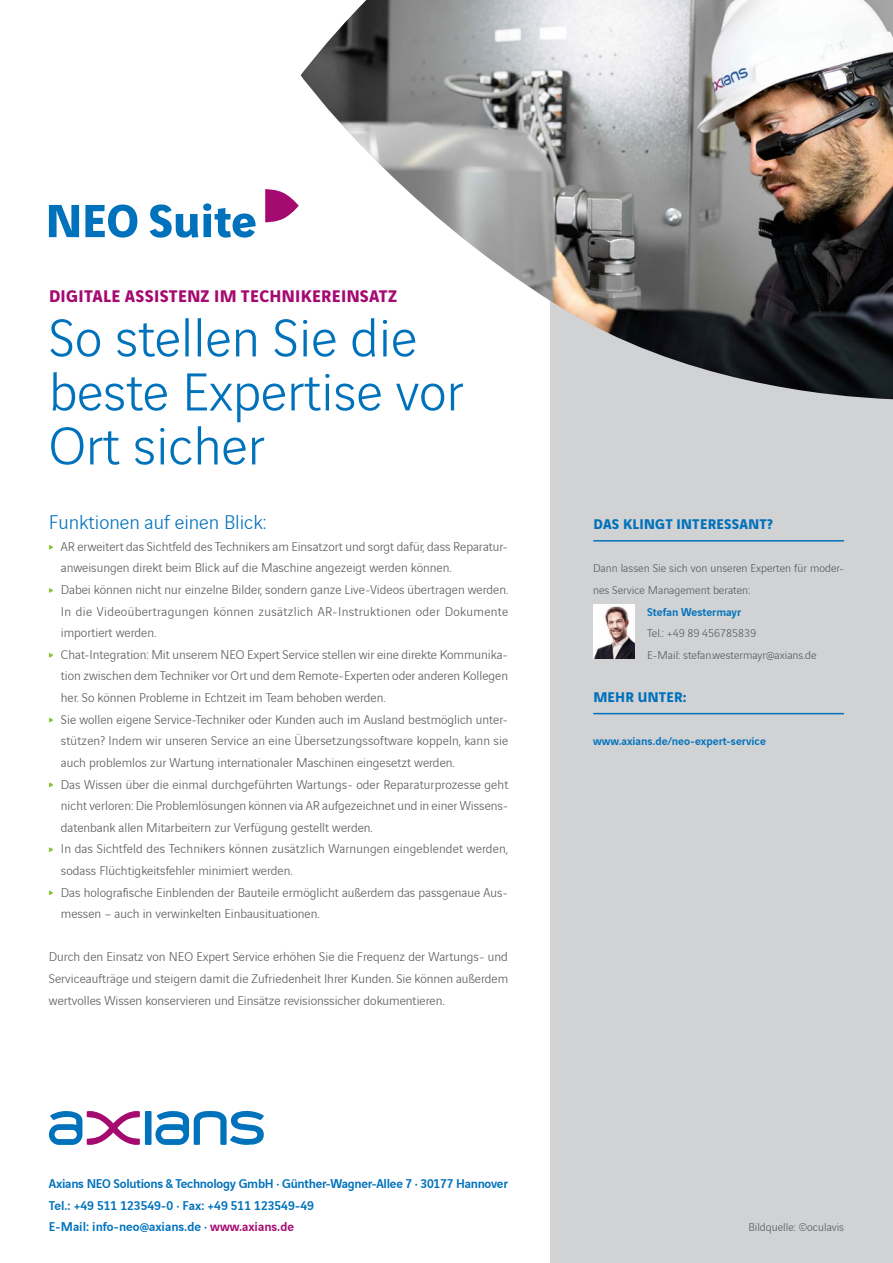
<style>
.page{position:relative;width:893px;height:1263px;background:#fff}
.page>*{position:absolute;margin:0;border:0;box-sizing:border-box;transform-origin:0 0}
.t1{font:300 57px/54px "Vinci Sans";color:#0072bc}
.t2{font:300 21px "Vinci Sans";color:#0072bc}
.t3{font:700 18px "Vinci Sans";letter-spacing:.02em;color:#a50a70}
.t4{font:700 15px "Vinci Sans";letter-spacing:.02em;color:#0072bc}
.Texte_courant{font:300 13.5px/21.6px "Vinci Sans";color:#57585a;text-align:justify}
.t5{font:500 13.5px "Vinci Sans";color:#0072bc}
.t6{font:500 13.5px "Vinci Sans";letter-spacing:-.02em;color:#0072bc}
.t7{font:300 12px/21.6px "Vinci Sans";color:#57585a}
.t8{font:500 12px "Vinci Sans";color:#0072bc}
.s1{color:#a50a70}
</style>
<div class="page">
<div style="left:551px;top:86px;width:342px;height:1177px;background:#d1d2d4"></div>
<svg style="left:49px;top:545px;width:4px;height:4px"></svg>
<svg style="left:49px;top:588px;width:4px;height:5px"></svg>
<svg style="left:49px;top:653px;width:4px;height:4px"></svg>
<svg style="left:49px;top:718px;width:4px;height:4px"></svg>
<svg style="left:49px;top:783px;width:4px;height:4px"></svg>
<svg style="left:49px;top:847px;width:4px;height:5px"></svg>
<svg style="left:49px;top:891px;width:4px;height:4px"></svg>
<hr style="left:593px;top:540px;width:251px;height:2px;background:#0072bc">
<hr style="left:593px;top:713px;width:251px;height:1px;background:#0072bc">
<img style="left:301px;top:0;width:592px;height:399px">
<div style="left:145px;top:1111px;width:7px;height:34px;background:#0072bc"></div>
<svg style="left:49px;top:1111px;width:91px;height:34px"></svg>
<svg style="left:155px;top:1111px;width:109px;height:34px"></svg>
<img style="left:593px;top:605px;width:41px;height:54px">
<svg style="left:265px;top:189px;width:34px;height:34px"></svg>
<svg style="left:49px;top:205px;width:30px;height:32px"></svg>
<svg style="left:85px;top:204px;width:52px;height:34px"></svg>
<svg style="left:150px;top:203px;width:106px;height:35px"></svg>
<p class="t3" style="left:49px;top:282px;width:350px">DIGITALE ASSISTENZ IM TECHNIKEREINSATZ</p>
<p class="t1" style="left:49px;top:306px;width:416px">So stellen Sie die beste Expertise vor<br>Ort sicher</p>
<p class="t2" style="left:49px;top:507px;width:219px">Funktionen auf einen Blick:</p>
<p class="Texte_courant" style="left:61px;top:534px;width:449px">AR erweitert das Sichtfeld des Technikers am Einsatzort und sorgt dafür, dass Reparatur&shy;anweisungen direkt beim Blick auf die Maschine angezeigt werden können.</p>
<p class="Texte_courant" style="left:61px;top:578px;width:449px">Dabei können nicht nur einzelne Bilder, sondern ganze Live-Videos übertragen werden.<br>In die Videoübertragungen können zusätzlich AR-Instruktionen oder Dokumente importiert werden.</p>
<p class="Texte_courant" style="left:61px;top:642px;width:449px">Chat-Integration: Mit unserem NEO Expert Service stellen wir eine direkte Kommunika&shy;tion zwischen dem Techniker vor Ort und dem Remote-Experten oder anderen Kollegen her. So können Probleme in Echtzeit im Team behoben werden.</p>
<p class="Texte_courant" style="left:61px;top:707px;width:449px">Sie wollen eigene Service-Techniker oder Kunden auch im Ausland bestmöglich unter&shy;stützen? Indem wir unseren Service an eine Übersetzungssoftware koppeln, kann sie auch problemlos zur Wartung internationaler Maschinen eingesetzt werden.</p>
<p class="Texte_courant" style="left:61px;top:772px;width:449px">Das Wissen über die einmal durchgeführten Wartungs- oder Reparaturprozesse geht nicht verloren: Die Problemlösungen können via AR aufgezeichnet und in einer Wissens&shy;datenbank allen Mitarbeitern zur Verfügung gestellt werden.</p>
<p class="Texte_courant" style="left:61px;top:837px;width:449px">In das Sichtfeld des Technikers können zusätzlich Warnungen eingeblendet werden, sodass Flüchtigkeitsfehler minimiert werden.</p>
<p class="Texte_courant" style="left:61px;top:880px;width:449px">Das holografische Einblenden der Bauteile ermöglicht außerdem das passgenaue Aus&shy;messen – auch in verwinkelten Einbausituationen.</p>
<p class="Texte_courant" style="left:49px;top:945px;width:461px">Durch den Einsatz von NEO Expert Service erhöhen Sie die Frequenz der Wartungs- und Serviceaufträge und steigern damit die Zufriedenheit Ihrer Kunden. Sie können außerdem wertvolles Wissen konservieren und Einsätze revisionssicher dokumentieren.</p>
<p class="t6" style="left:49px;top:1173px;width:461px">Axians NEO Solutions &amp; Technology GmbH · Günther-Wagner-Allee 7 · 30177 Hannover</p>
<p class="t5" style="left:49px;top:1195px;width:266px">Tel.: +49 511 123549-0 · Fax: +49 511 123549-49</p>
<p class="t5" style="left:49px;top:1216px;width:247px">E-Mail: info-neo@axians.de · <span class="s1">www.axians.de</span></p>
<p class="t4" style="left:593px;top:512px;width:181px">DAS KLINGT INTERESSANT?</p>
<p class="t7" style="left:593px;top:557px;width:252px">Dann lassen Sie sich von unseren Experten für moder&shy;nes Service Management beraten:</p>
<p class="t8" style="left:647px;top:602px;width:95px">Stefan Westermayr</p>
<p class="t7" style="left:647px;top:621px;width:111px">Tel.: +49 89 456785839</p>
<p class="t7" style="left:647px;top:643px;width:171px">E-Mail: stefan.westermayr@axians.de</p>
<p class="t4" style="left:593px;top:685px;width:95px">MEHR UNTER:</p>
<p class="t8" style="left:593px;top:732px;width:174px">www.axians.de/neo-expert-service</p>
<p class="t7" style="left:748px;top:1215px;width:97px">Bildquelle: ©oculavis</p>
</div>
